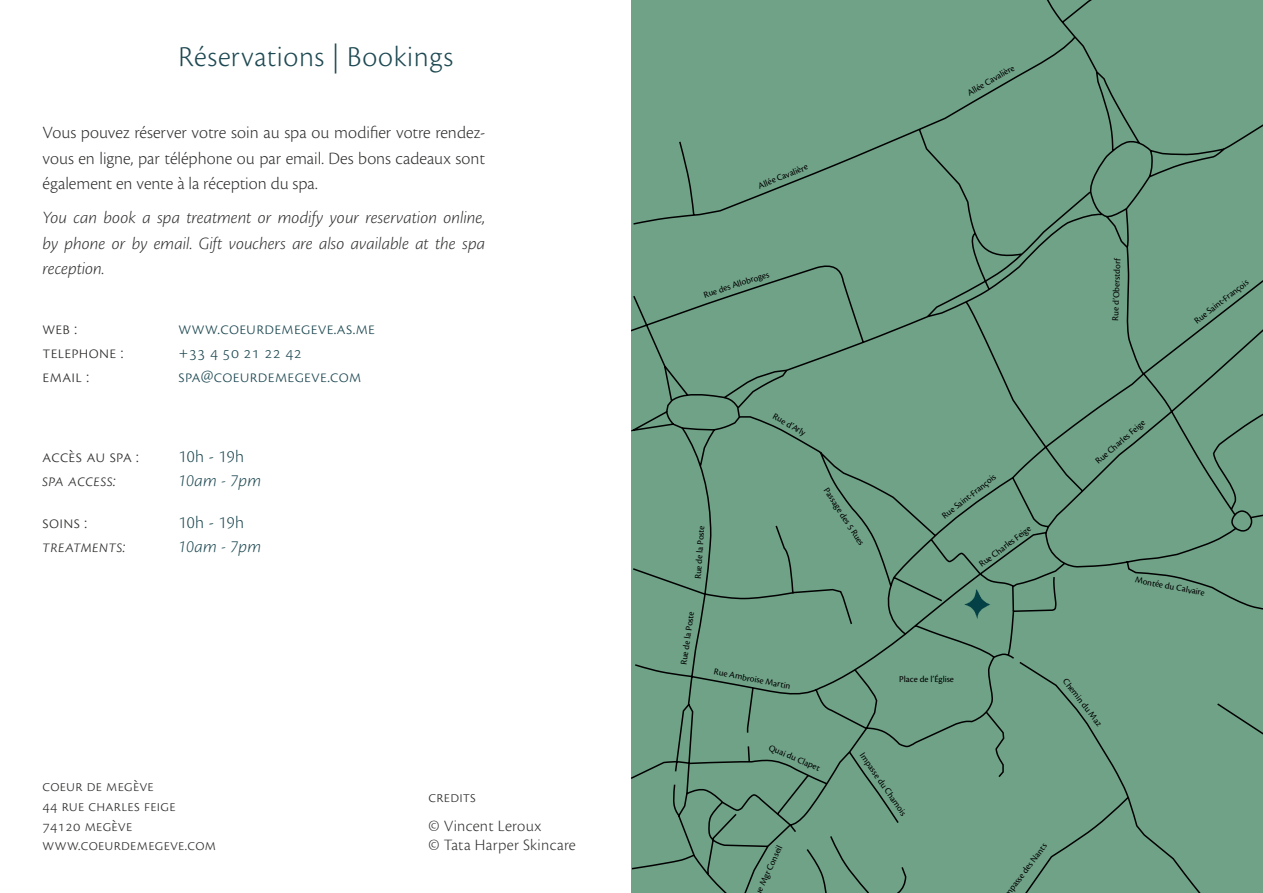
<style>
.page{position:relative;width:1263px;height:893px;background:#fff}
.page>*{position:absolute;margin:0;border:0;box-sizing:border-box;transform-origin:0 0}
.t1{font:300 30px "Cronos Pro";letter-spacing:.02em;color:#1e4952}
.t2{font:300 18px/24px "Cronos Pro";letter-spacing:.01em;color:#302f2e}
.t3{font:italic 300 18px/25.5px "Cronos Pro";color:#302f2e;text-align:justify}
.t4{font:300 18px/24px "Cronos Pro";letter-spacing:.015em;color:#1e4952}
.t5{font:italic 300 18px "Cronos Pro";letter-spacing:.02em;color:#1e4952}
.t6{font:300 16.5px/19.8px "Cronos Pro";letter-spacing:.015em;color:#302f2e}
.t7{font:9.3px "Cronos Pro";color:#000}
</style>
<div class="page">
<div style="left:631px;top:0;width:632px;height:893px;background:#6fa287"></div>
<svg style="left:964px;top:588px;width:26px;height:31px"></svg>
<h1 class="t1" style="left:178px;top:39px;width:276px">Réservations | Bookings</h1>
<h2 class="t2" style="left:43px;top:120px;width:444px;line-height:25.5px;text-align:justify">Vous pouvez réserver votre soin au spa ou modifier votre rendez&shy;vous en ligne, par téléphone ou par email. Des bons cadeaux sont également en vente à la réception du spa.</h2>
<h2 class="t3" style="left:43px;top:205px;width:444px">You can book a spa treatment or modify your reservation online, by phone or by email. Gift vouchers are also available at the spa reception.</h2>
<h2 class="t2" style="left:43px;top:316px;width:82px">web : telephone : email :</h2>
<h2 class="t2" style="left:43px;top:444px;width:98px">accès au spa :</h2>
<h2 class="t3" style="left:43px;top:468px;width:75px">spa access:</h2>
<h2 class="t2" style="left:43px;top:510px;width:46px">soins :</h2>
<h2 class="t3" style="left:43px;top:533px;width:85px">treatments:</h2>
<h2 class="t4" style="left:179px;top:316px;width:198px">www.coeurdemegeve.as.me +33 4 50 21 22 42 spa@coeurdemegeve.com</h2>
<h2 class="t4" style="left:179px;top:444px;width:67px">10h - 19h</h2>
<h2 class="t5" style="left:179px;top:470px;width:84px">10am - 7pm</h2>
<h2 class="t4" style="left:179px;top:510px;width:67px">10h - 19h</h2>
<h2 class="t5" style="left:179px;top:536px;width:84px">10am - 7pm</h2>
<h3 class="t6" style="left:43px;top:776px;width:175px">coeur de megève<br>44 rue charles feige<br>74120 megève www.coeurdemegeve.com</h3>
<h3 class="t6" style="left:429px;top:783px;width:114px;line-height:28.5px">credits<br>© Vincent Leroux</h3>
<h3 class="t6" style="left:429px;top:835px;width:149px">© Tata Harper Skincare</h3>
<p class="t7" style="left:756px;top:181px;width:54px;rotate:-22deg">Allée Cavalière</p>
<p class="t7" style="left:702px;top:290px;width:70px;rotate:-18deg">Rue des Allobroges</p>
<p class="t7" style="left:776px;top:411px;width:38px;rotate:29deg">Rue d’Arly</p>
<p class="t7" style="left:692px;top:579px;width:55px;rotate:-86deg">Rue de la Poste</p>
<p class="t7" style="left:678px;top:664px;width:55px;rotate:-82deg">Rue de la Poste</p>
<p class="t7" style="left:715px;top:666px;width:80px;rotate:11deg">Rue Ambroise Martin</p>
<p class="t7" style="left:830px;top:486px;width:68px;rotate:57deg">Passage des 5 Rues</p>
<p class="t7" style="left:965px;top:89px;width:54px;rotate:-30deg">Allée Cavalière</p>
<p class="t7" style="left:940px;top:512px;width:68px;rotate:-38deg">Rue Saint-François</p>
<p class="t7" style="left:977px;top:561px;width:64px;rotate:-37deg">Rue Charles Feige</p>
<p class="t7" style="left:1110px;top:320px;width:65px;rotate:-88deg">Rue d’Oberstdorf</p>
<p class="t7" style="left:1093px;top:458px;width:64px;rotate:-41deg">Rue Charles Feige</p>
<p class="t7" style="left:1192px;top:318px;width:68px;rotate:-38deg">Rue Saint-François</p>
<p class="t7" style="left:1136px;top:574px;width:72px;rotate:11deg">Montée du Calvaire</p>
<p class="t7" style="left:899px;top:674px;width:56px">Place de l’Église</p>
<p class="t7" style="left:1069px;top:676px;width:59px;rotate:52deg">Chemin du Maz</p>
<p class="t7" style="left:771px;top:742px;width:57px;rotate:23deg">Quai du Clapet</p>
<p class="t7" style="left:752px;top:892px;width:57px;rotate:-65deg">ue Mgr Conseil</p>
<p class="t7" style="left:866px;top:751px;width:76px;rotate:55deg">Impasse du Chamois</p>
<p class="t7" style="left:1002px;top:892px;width:66px;rotate:-53deg">mpasse des Nants</p>
</div>
